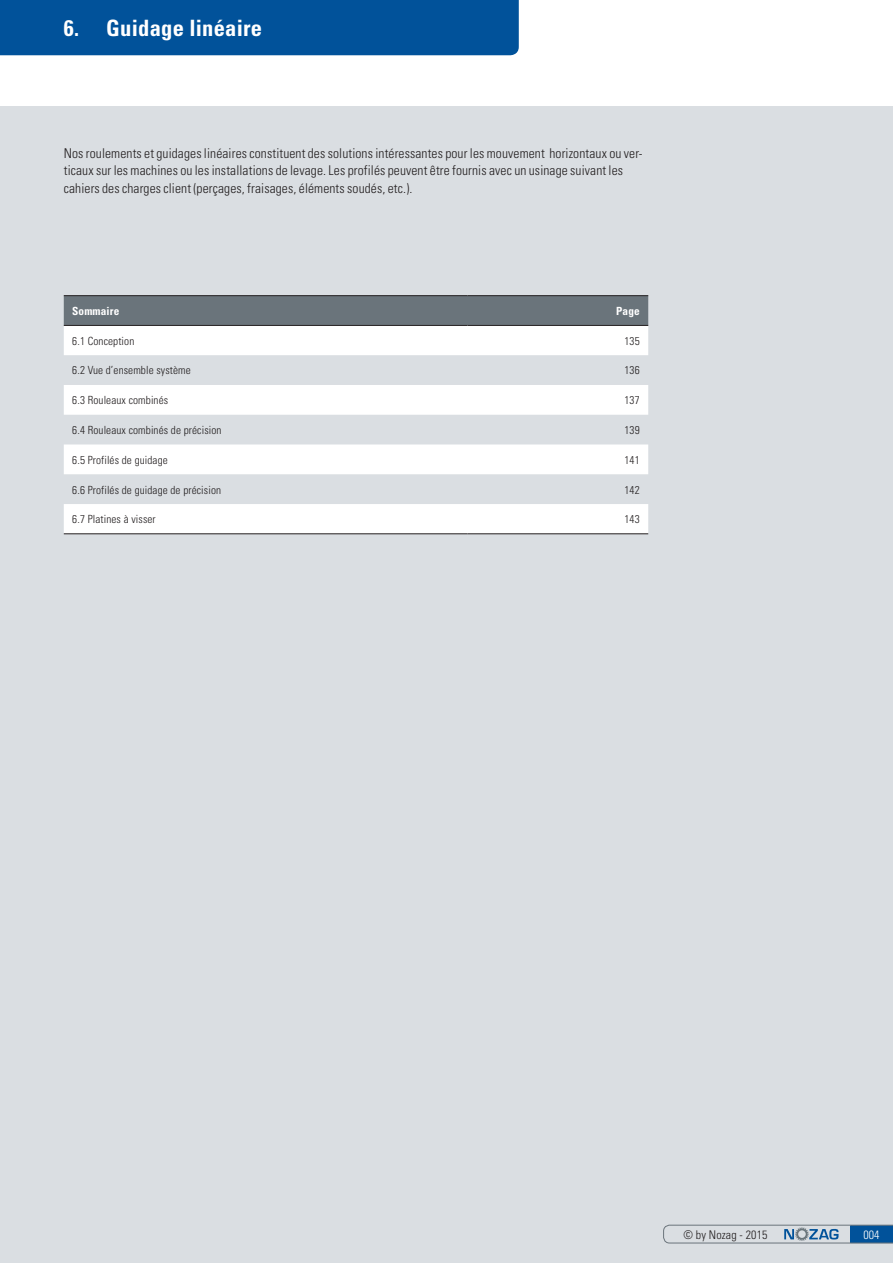
<style>
.page{position:relative;width:893px;height:1263px;background:#fff}
.page>*{position:absolute;margin:0;border:0;box-sizing:border-box;transform-origin:0 0}
.t1{font:700 condensed 22.5px "Univers";letter-spacing:.01em;color:#fff}
.t2{font:300 condensed 13.5px/17.2px "Univers";letter-spacing:.01em;color:#231f20}
.t3{font:300 condensed 12px "Univers";letter-spacing:.01em;color:#231f20}
.t4{font:300 condensed 12px "Univers";color:#fff}
.t5{font:300 condensed 11.25px "Univers";letter-spacing:.01em;color:#231f20}
.t6{font:700 condensed 11.25px "Univers";letter-spacing:.01em;color:#fff}
</style>
<div class="page">
<div style="left:0;top:106px;width:893px;height:1157px;background:#dadee2"></div>
<div style="left:0;top:0;width:519px;height:55px;background:#01529a"></div>
<svg style="left:663px;top:1225px;width:230px;height:18px"></svg>
<div style="left:64px;top:296px;width:584px;height:29px;background:#6a747b"></div>
<svg style="left:64px;top:326px;width:584px;height:207px"></svg>
<div style="left:64px;top:444px;width:584px;height:30px;background:#fff"></div>
<hr style="left:64px;top:533px;width:403px;height:1px;background:#231f20">
<hr style="left:467px;top:533px;width:181px;height:1px;background:#231f20">
<hr style="left:64px;top:295px;width:403px;height:1px;background:#231f20">
<hr style="left:467px;top:295px;width:181px;height:1px;background:#231f20">
<hr style="left:64px;top:325px;width:403px;height:1px;background:#231f20">
<hr style="left:467px;top:325px;width:181px;height:1px;background:#231f20">
<h1 class="t1" style="left:64px;top:15px;width:200px">6. Guidage linéaire</h1>
<p class="t2" style="left:64px;top:144px;width:580px">Nos roulements et guidages linéaires constituent des solutions intéressantes pour les mouvement horizontaux ou ver&shy;ticaux sur les machines ou les installations de levage. Les profilés peuvent être fournis avec un usinage suivant les cahiers des charges client (perçages, fraisages, éléments soudés, etc.).</p>
<p class="t6" style="left:72px;top:304px;width:49px">Sommaire</p>
<p class="t6" style="left:616px;top:304px;width:25px">Page</p>
<p class="t5" style="left:72px;top:334px;width:64px">6.1 Conception</p>
<p class="t5" style="left:624px;top:334px;width:17px">135</p>
<p class="t5" style="left:72px;top:364px;width:120px">6.2 Vue d’ensemble système</p>
<p class="t5" style="left:624px;top:364px;width:17px">136</p>
<p class="t5" style="left:72px;top:393px;width:97px">6.3 Rouleaux combinés</p>
<p class="t5" style="left:624px;top:393px;width:17px">137</p>
<p class="t5" style="left:72px;top:423px;width:151px">6.4 Rouleaux combinés de précision</p>
<p class="t5" style="left:624px;top:423px;width:17px">139</p>
<p class="t5" style="left:72px;top:453px;width:97px">6.5 Profilés de guidage</p>
<p class="t5" style="left:624px;top:453px;width:17px">141</p>
<p class="t5" style="left:72px;top:483px;width:150px">6.6 Profilés de guidage de précision</p>
<p class="t5" style="left:624px;top:483px;width:17px">142</p>
<p class="t5" style="left:72px;top:512px;width:85px">6.7 Platines à visser</p>
<p class="t5" style="left:624px;top:512px;width:17px">143</p>
<p class="t3" style="left:683px;top:1227px;width:86px">© by Nozag - 2015</p>
<p class="t4" style="left:863px;top:1227px;width:18px">004</p>
</div>
